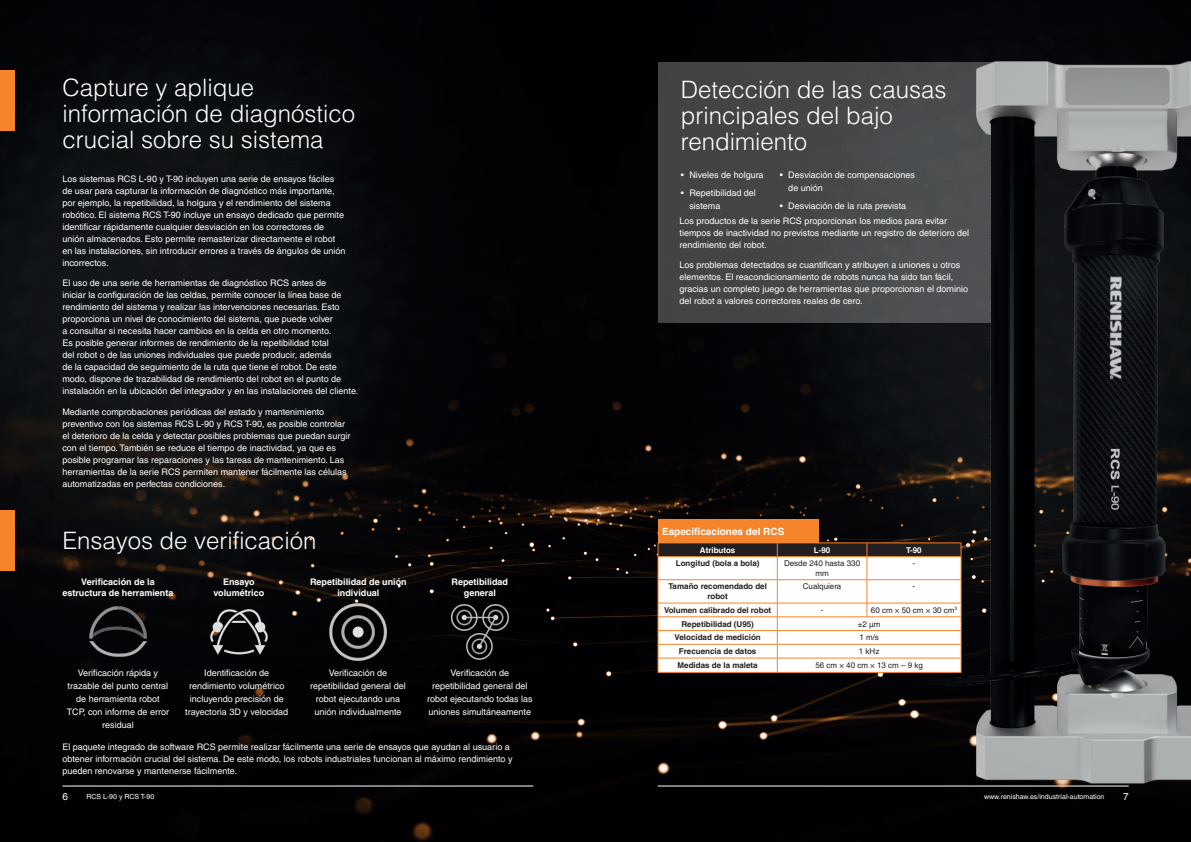
<style>
.page{position:relative;width:1191px;height:842px;background:#fff}
.page>*{position:absolute;margin:0;border:0;box-sizing:border-box;transform-origin:0 0}
.t1{font:300 24px/26px "Helvetica LT Pro";color:#fff}
.t2{font:700 10px "Helvetica LT Pro";color:#fff}
.t3{font:10px "Helvetica LT Pro";color:#fff}
.t4{font:9px/12px "Helvetica LT Pro";color:#fff}
.t5{font:700 9px/11px "Helvetica LT Pro";color:#fff;text-align:center}
.t6{font:700 8px/9.6px "Helvetica LT Pro";color:#231f20;text-align:center}
.t7{font:8px/9.6px "Helvetica LT Pro";color:#231f20;text-align:center}
.t8{font:700 8px "Helvetica LT Pro";color:#fff}
.t9{font:7px "Helvetica LT Pro";color:#fff}
</style>
<div class="page">
<div style="left:0;top:0;width:1191px;height:35px;background:#030407"></div>
<img style="left:0;top:35px;width:1191px;height:807px">
<div style="left:658px;top:62px;width:356px;height:261px;background:#444547"></div>
<img style="left:903px;top:62px;width:288px;height:721px">
<hr style="left:658px;top:672px;width:119px;height:1px;background:#f5842a">
<hr style="left:777px;top:672px;width:90px;height:1px;background:#f5842a">
<hr style="left:867px;top:672px;width:94px;height:1px;background:#f5842a">
<svg style="left:658px;top:543px;width:303px;height:129px"></svg>
<hr style="left:658px;top:556px;width:119px;height:1px;background:#f5842a">
<hr style="left:777px;top:556px;width:90px;height:1px;background:#f5842a">
<hr style="left:867px;top:556px;width:94px;height:1px;background:#f5842a">
<div style="left:658px;top:519px;width:160px;height:24px;background:#f5842a"></div>
<img style="left:451px;top:605px;width:57px;height:55px">
<img style="left:329px;top:604px;width:57px;height:57px">
<img style="left:89px;top:607px;width:57px;height:50px">
<img style="left:210px;top:610px;width:57px;height:45px">
<div style="left:0;top:71px;width:14px;height:60px;background:#f5842a"></div>
<div style="left:0;top:510px;width:14px;height:60px;background:#f5842a"></div>
<hr style="left:62px;top:786px;width:471px;height:1px;background:#fff">
<hr style="left:658px;top:786px;width:470px;height:1px;background:#fff">
<h1 class="t1" style="left:62px;top:75px;width:294px">Capture y aplique información de diagnóstico crucial sobre su sistema</h1>
<p class="t4" style="left:62px;top:173px;width:284px">Los sistemas RCS L-90 y T-90 incluyen una serie de ensayos fáciles de usar para capturar la información de diagnóstico más importante, por ejemplo, la repetibilidad, la holgura y el rendimiento del sistema robótico. El sistema RCS T-90 incluye un ensayo dedicado que permite identificar rápidamente cualquier desviación en los correctores de unión almacenados. Esto permite remasterizar directamente el robot en las instalaciones, sin introducir errores a través de ángulos de unión incorrectos.</p>
<p class="t4" style="left:62px;top:277px;width:297px">El uso de una serie de herramientas de diagnóstico RCS antes de<br>iniciar la configuración de las celdas, permite conocer la línea base de rendimiento del sistema y realizar las intervenciones necesarias. Esto proporciona un nivel de conocimiento del sistema, que puede volver<br>a consultar si necesita hacer cambios en la celda en otro momento.<br>Es posible generar informes de rendimiento de la repetibilidad total<br>del robot o de las uniones individuales que puede producir, además<br>de la capacidad de seguimiento de la ruta que tiene el robot. De este modo, dispone de trazabilidad de rendimiento del robot en el punto de instalación en la ubicación del integrador y en las instalaciones del cliente.</p>
<p class="t4" style="left:62px;top:406px;width:289px">Mediante comprobaciones periódicas del estado y mantenimiento preventivo con los sistemas RCS L-90 y RCS T-90, es posible controlar el deterioro de la celda y detectar posibles problemas que puedan surgir con el tiempo. También se reduce el tiempo de inactividad, ya que es posible programar las reparaciones y las tareas de mantenimiento. Las herramientas de la serie RCS permiten mantener fácilmente las células automatizadas en perfectas condiciones.</p>
<h1 class="t1" style="left:681px;top:77px;width:267px">Detección de las causas principales del bajo rendimiento</h1>
<p class="t4" style="left:681px;top:169px;width:84px">• Niveles de holgura</p>
<p class="t4" style="left:689px;top:187px;width:68px;line-height:13px;text-indent:-9px">• Repetibilidad del sistema</p>
<p class="t4" style="left:788px;top:168px;width:128px;line-height:13px;text-indent:-9px">• Desviación de compensaciones de unión</p>
<p class="t4" style="left:780px;top:200px;width:128px">• Desviación de la ruta prevista</p>
<p class="t4" style="left:679px;top:215px;width:291px">Los productos de la serie RCS proporcionan los medios para evitar tiempos de inactividad no previstos mediante un registro de deterioro del rendimiento del robot.</p>
<p class="t4" style="left:679px;top:259px;width:290px">Los problemas detectados se cuantifican y atribuyen a uniones u otros elementos. El reacondicionamiento de robots nunca ha sido tan fácil, gracias un completo juego de herramientas que proporcionan el dominio del robot a valores correctores reales de cero.</p>
<p class="t2" style="left:662px;top:525px;width:124px">Especificaciones del RCS</p>
<h1 class="t1" style="left:62px;top:527px;width:256px">Ensayos de verificación</h1>
<p class="t5" style="left:62px;top:577px;width:113px">Verificación de la estructura de herramienta</p>
<p class="t5" style="left:451px;top:577px;width:58px">Repetibilidad general</p>
<p class="t8" style="left:700px;top:545px;width:37px">Atributos</p>
<p class="t8" style="left:814px;top:545px;width:18px">L-90</p>
<p class="t8" style="left:906px;top:545px;width:17px">T-90</p>
<p class="t6" style="left:676px;top:558px;width:85px">Longitud (bola a bola)</p>
<p class="t7" style="left:784px;top:558px;width:78px">Desde 240 hasta 330 mm</p>
<p class="t7" style="left:912px;top:558px;width:4px">-</p>
<p class="t6" style="left:668px;top:582px;width:100px">Tamaño recomendado del robot</p>
<p class="t7" style="left:803px;top:582px;width:40px">Cualquiera</p>
<p class="t7" style="left:912px;top:582px;width:4px">-</p>
<p class="t6" style="left:664px;top:605px;width:109px">Volumen calibrado del robot</p>
<p class="t7" style="left:820px;top:605px;width:4px">-</p>
<p class="t7" style="left:871px;top:605px;width:88px">60 cm × 50 cm × 30 cm<sup>3</sup></p>
<p class="t6" style="left:681px;top:619px;width:74px">Repetibilidad (U95)</p>
<p class="t7" style="left:858px;top:619px;width:24px">±2 µm</p>
<p class="t6" style="left:674px;top:633px;width:88px">Velocidad de medición</p>
<p class="t7" style="left:859px;top:633px;width:21px">1 m/s</p>
<p class="t6" style="left:679px;top:646px;width:79px">Frecuencia de datos</p>
<p class="t7" style="left:859px;top:646px;width:22px">1 kHz</p>
<p class="t6" style="left:677px;top:660px;width:82px">Medidas de la maleta</p>
<p class="t7" style="left:815px;top:660px;width:109px">56 cm × 40 cm × 13 cm – 9 kg</p>
<p class="t5" style="left:310px;top:577px;width:98px">Repetibilidad de unión individual</p>
<p class="t5" style="left:213px;top:577px;width:52px">Ensayo volumétrico</p>
<p class="t4" style="left:310px;top:666px;width:97px;line-height:13px;text-align:center">Verificación de repetibilidad general del robot ejecutando una unión individualmente</p>
<p class="t4" style="left:427px;top:666px;width:107px;line-height:13px;text-align:center">Verificación de repetibilidad general del robot ejecutando todas las uniones simultáneamente</p>
<p class="t4" style="left:185px;top:666px;width:104px;line-height:13px;text-align:center">Identificación de rendimiento volumétrico incluyendo precisión de trayectoria 3D y velocidad</p>
<p class="t4" style="left:62px;top:740px;width:451px">El paquete integrado de software RCS permite realizar fácilmente una serie de ensayos que ayudan al usuario a obtener información crucial del sistema. De este modo, los robots industriales funcionan al máximo rendimiento y pueden renovarse y mantenerse fácilmente.</p>
<p class="t3" style="left:62px;top:790px;width:7px">6</p>
<p class="t9" style="left:86px;top:792px;width:69px">RCS L-90 y RCS T-90</p>
<p class="t9" style="left:984px;top:792px;width:122px">www.renishaw.es/industrial-automation</p>
<p class="t3" style="left:1123px;top:790px;width:7px">7</p>
<p class="t4" style="left:67px;top:666px;width:104px;line-height:13px;text-align:center">Verificación rápida y trazable del punto central de herramienta robot<br>TCP, con informe de error residual</p>
</div>
